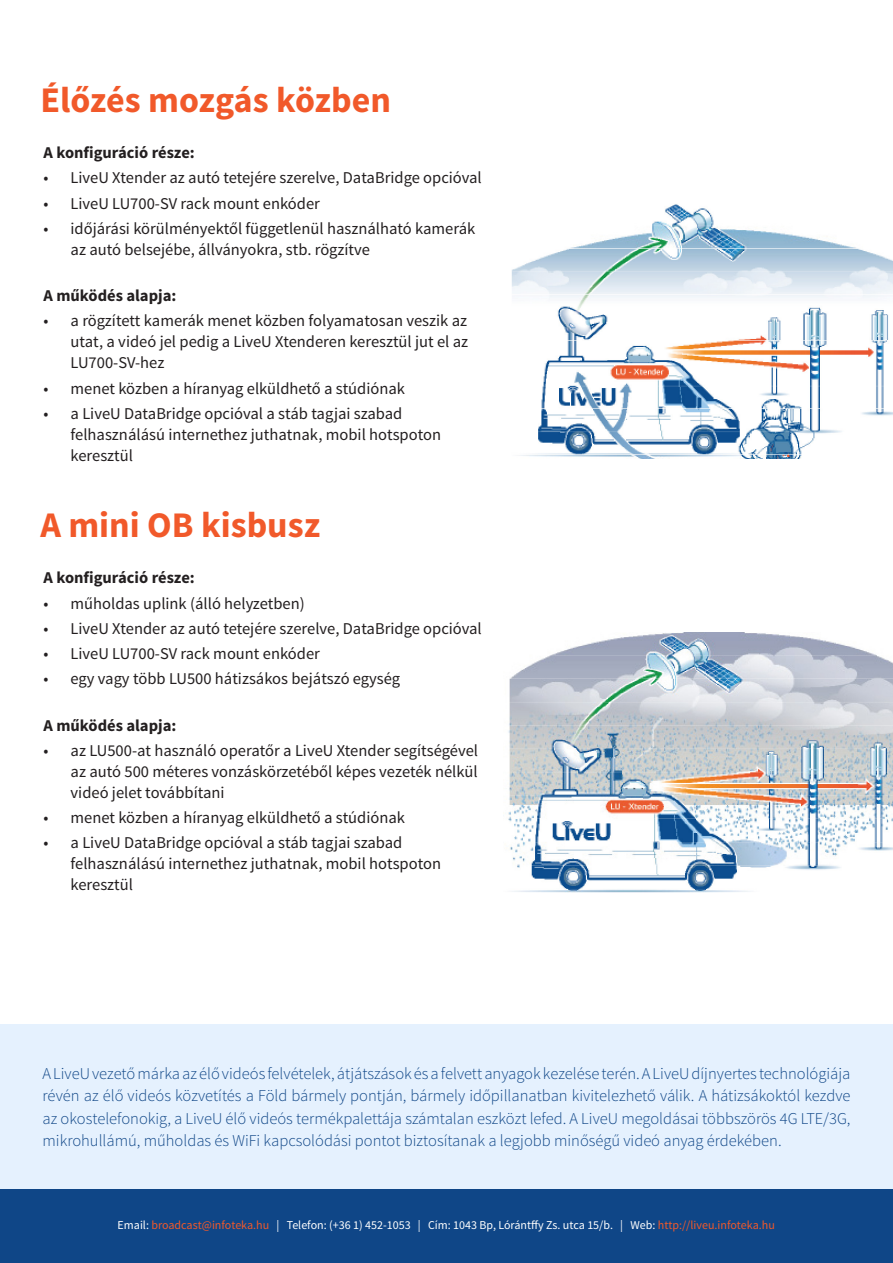
<style>
.page{position:relative;width:893px;height:1263px;background:#fff}
.page>*{position:absolute;margin:0;border:0;box-sizing:border-box;transform-origin:0 0}
.t1{font:700 36px "Source Sans Pro";color:#f1592a}
.t2{font:16.5px/21px "Source Sans Pro";color:#231f20}
.t3{font:300 16.5px/22.5px "Source Sans Pro";color:#0f4687;text-align:justify}
.t4{font:700 16.5px "Source Sans Pro";color:#231f20}
.t5{font:12px "Source Sans Pro";color:#fff}
.s1{color:#f1592a}
</style>
<div class="page">
<img style="left:511px;top:204px;width:382px;height:254px">
<img style="left:508px;top:632px;width:385px;height:261px">
<div style="left:0;top:1188px;width:893px;height:75px;background:#0f4687"></div>
<div style="left:0;top:1024px;width:893px;height:164px;background:#e5f1fe"></div>
<p class="t1" style="left:40px;top:77px;width:352px">Élőzés mozgás közben</p>
<p class="t4" style="left:44px;top:142px;width:153px">A konfiguráció része:</p>
<p class="t2" style="left:44px;top:168px;width:440px">• LiveU Xtender az autó tetejére szerelve, DataBridge opcióval</p>
<p class="t2" style="left:44px;top:193px;width:278px">• LiveU LU700-SV rack mount enkóder</p>
<p class="t2" style="left:71px;top:218px;width:406px;text-indent:-27px">• időjárási körülményektől függetlenül használható kamerák az autó belsejébe, állványokra, stb. rögzítve</p>
<p class="t4" style="left:44px;top:285px;width:134px">A működés alapja:</p>
<p class="t2" style="left:71px;top:311px;width:399px;text-align:justify;text-indent:-27px">• a rögzített kamerák menet közben folyamatosan veszik az utat, a videó jel pedig a LiveU Xtenderen keresztül jut el az LU700-SV-hez</p>
<p class="t2" style="left:44px;top:378px;width:363px">• menet közben a híranyag elküldhető a stúdiónak</p>
<p class="t2" style="left:71px;top:403px;width:372px;text-indent:-27px">• a LiveU DataBridge opcióval a stáb tagjai szabad felhasználású internethez juthatnak, mobil hotspoton keresztül</p>
<p class="t1" style="left:40px;top:502px;width:281px">A mini OB kisbusz</p>
<p class="t4" style="left:44px;top:567px;width:153px">A konfiguráció része:</p>
<p class="t2" style="left:44px;top:593px;width:263px">• műholdas uplink (álló helyzetben)</p>
<p class="t2" style="left:44px;top:618px;width:440px">• LiveU Xtender az autó tetejére szerelve, DataBridge opcióval</p>
<p class="t2" style="left:44px;top:643px;width:278px">• LiveU LU700-SV rack mount enkóder</p>
<p class="t2" style="left:44px;top:669px;width:358px">• egy vagy több LU500 hátizsákos bejátszó egység</p>
<p class="t4" style="left:44px;top:714px;width:134px">A működés alapja:</p>
<p class="t2" style="left:71px;top:740px;width:409px;text-align:justify;text-indent:-27px">• az LU500-at használó operatőr a LiveU Xtender segítségével az autó 500 méteres vonzáskörzetéből képes vezeték nélkül videó jelet továbbítani</p>
<p class="t2" style="left:44px;top:807px;width:363px">• menet közben a híranyag elküldhető a stúdiónak</p>
<p class="t2" style="left:71px;top:833px;width:372px;text-indent:-27px">• a LiveU DataBridge opcióval a stáb tagjai szabad felhasználású internethez juthatnak, mobil hotspoton keresztül</p>
<p class="t3" style="left:43px;top:1062px;width:809px">A LiveU vezető márka az élő videós felvételek, átjátszások és a felvett anyagok kezelése terén. A LiveU díjnyertes technológiája révén az élő videós közvetítés a Föld bármely pontján, bármely időpillanatban kivitelezhető válik. A hátizsákoktól kezdve az okostelefonokig, a LiveU élő videós termékpalettája számtalan eszközt lefed. A LiveU megoldásai többszörös 4G LTE/3G, mikrohullámú, műholdas és WiFi kapcsolódási pontot biztosítanak a legjobb minőségű videó anyag érdekében.</p>
<p class="t5" style="left:118px;top:1217px;width:659px">Email: <span class="s1">broadcast@infoteka.hu</span> | Telefon: (+36 1) 452-1053 | Cím: 1043 Bp, Lórántffy Zs. utca 15/b. | Web: <span class="s1">http://liveu.infoteka.hu</span></p>
</div>
